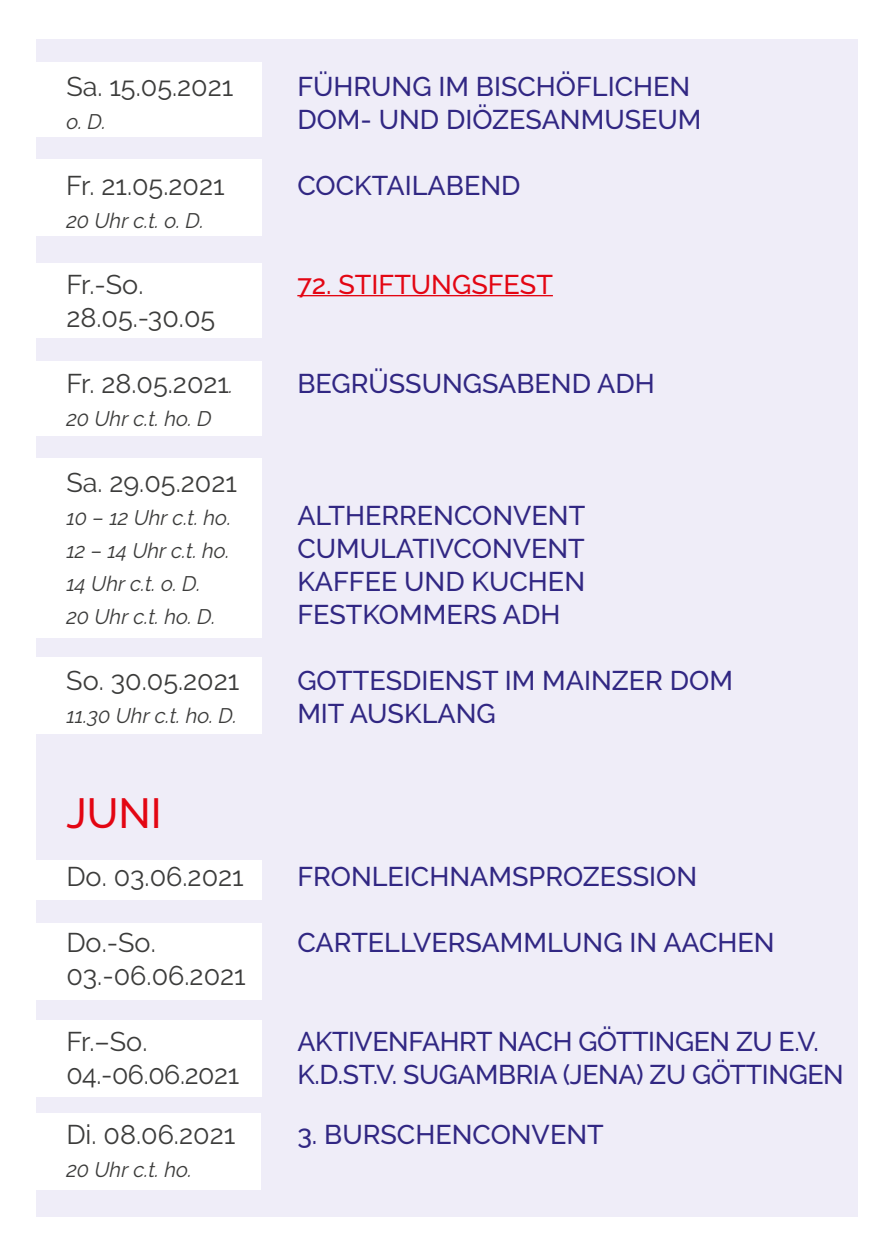
<style>
.page{position:relative;width:893px;height:1259px;background:#fff}
.page>*{position:absolute;margin:0;border:0;box-sizing:border-box;transform-origin:0 0}
.t1{font:500 42px "Raleway";color:#e30613}
.t2{font:500 27px "Raleway";color:#312783}
.t3{font:27px "Raleway";color:#3c3c3b}
.t4{font:500 27px "Raleway";color:#e30613}
.t5{font:italic 21px "Raleway";color:#3c3c3b}
.s1{font-style:italic;font-size:21px}
</style>
<div class="page">
<div style="left:36px;top:39px;width:821px;height:1177px;background:#efedf8"></div>
<div style="left:34px;top:1020px;width:227px;height:77px;background:#fff"></div>
<div style="left:34px;top:923px;width:227px;height:77px;background:#fff"></div>
<div style="left:34px;top:860px;width:227px;height:39px;background:#fff"></div>
<div style="left:34px;top:361px;width:227px;height:75px;background:#fff"></div>
<div style="left:34px;top:263px;width:227px;height:75px;background:#fff"></div>
<div style="left:34px;top:458px;width:227px;height:180px;background:#fff"></div>
<div style="left:34px;top:159px;width:227px;height:77px;background:#fff"></div>
<div style="left:34px;top:1113px;width:226px;height:76px;background:#fff"></div>
<div style="left:34px;top:657px;width:227px;height:77px;background:#fff"></div>
<div style="left:34px;top:62px;width:227px;height:74px;background:#fff"></div>
<hr style="left:297px;top:295px;width:256px;height:1px;background:#e30613">
<p class="t3" style="left:66px;top:70px;width:169px">Sa. 15.05.2021</p>
<p class="t2" style="left:297px;top:70px;width:394px">FÜHRUNG IM BISCHÖFLICHEN</p>
<p class="t5" style="left:66px;top:109px;width:41px">o. D.</p>
<p class="t2" style="left:297px;top:103px;width:406px">DOM- UND DIÖZESANMUSEUM</p>
<p class="t3" style="left:66px;top:169px;width:160px">Fr. 21.05.2021</p>
<p class="t2" style="left:297px;top:169px;width:225px">COCKTAILABEND</p>
<p class="t5" style="left:66px;top:208px;width:139px">20 Uhr c.t. o. D.</p>
<p class="t3" style="left:66px;top:268px;width:79px">Fr.-So.</p>
<p class="t4" style="left:297px;top:268px;width:257px">72. STIFTUNGSFEST</p>
<p class="t3" style="left:66px;top:301px;width:150px">28.05.-30.05</p>
<p class="t3" style="left:66px;top:367px;width:168px">Fr. 28.05.2021<span class="s1">.</span></p>
<p class="t2" style="left:297px;top:367px;width:359px">BEGRÜSSUNGSABEND ADH</p>
<p class="t5" style="left:66px;top:406px;width:147px">20 Uhr c.t. ho. D</p>
<p class="t3" style="left:66px;top:466px;width:172px">Sa. 29.05.2021</p>
<p class="t5" style="left:66px;top:505px;width:166px">10 – 12 Uhr c.t. ho.</p>
<p class="t2" style="left:297px;top:499px;width:289px">ALTHERRENCONVENT</p>
<p class="t5" style="left:66px;top:538px;width:165px">12 – 14 Uhr c.t. ho.</p>
<p class="t2" style="left:297px;top:532px;width:289px">CUMULATIVCONVENT</p>
<p class="t5" style="left:66px;top:571px;width:136px">14 Uhr c.t. o. D.</p>
<p class="t2" style="left:297px;top:565px;width:289px">KAFFEE UND KUCHEN</p>
<p class="t5" style="left:66px;top:604px;width:151px">20 Uhr c.t. ho. D.</p>
<p class="t2" style="left:297px;top:598px;width:265px">FESTKOMMERS ADH</p>
<p class="t3" style="left:66px;top:664px;width:175px">So. 30.05.2021</p>
<p class="t2" style="left:297px;top:664px;width:437px">GOTTESDIENST IM MAINZER DOM</p>
<p class="t5" style="left:66px;top:703px;width:172px">11.30 Uhr c.t. ho. D.</p>
<p class="t2" style="left:297px;top:697px;width:200px">MIT AUSKLANG</p>
<h1 class="t1" style="left:66px;top:788px;width:97px">JUNI</h1>
<p class="t3" style="left:66px;top:861px;width:179px">Do. 03.06.2021</p>
<p class="t2" style="left:297px;top:861px;width:401px">FRONLEICHNAMSPROZESSION</p>
<p class="t3" style="left:66px;top:927px;width:91px">Do.-So.</p>
<p class="t2" style="left:297px;top:927px;width:479px">CARTELLVERSAMMLUNG IN AACHEN</p>
<p class="t3" style="left:66px;top:960px;width:181px">03.-06.06.2021</p>
<p class="t3" style="left:66px;top:1026px;width:83px">Fr.–So.</p>
<p class="t2" style="left:297px;top:1026px;width:523px">AKTIVENFAHRT NACH GÖTTINGEN ZU E.V.</p>
<p class="t3" style="left:66px;top:1059px;width:174px">04.-06.06.2021</p>
<p class="t2" style="left:297px;top:1059px;width:548px">K.D.ST.V. SUGAMBRIA (JENA) ZU GÖTTINGEN</p>
<p class="t3" style="left:66px;top:1119px;width:170px">Di. 08.06.2021</p>
<p class="t2" style="left:297px;top:1119px;width:308px">3. BURSCHENCONVENT</p>
<p class="t5" style="left:66px;top:1157px;width:127px">20 Uhr c.t. ho.</p>
</div>
